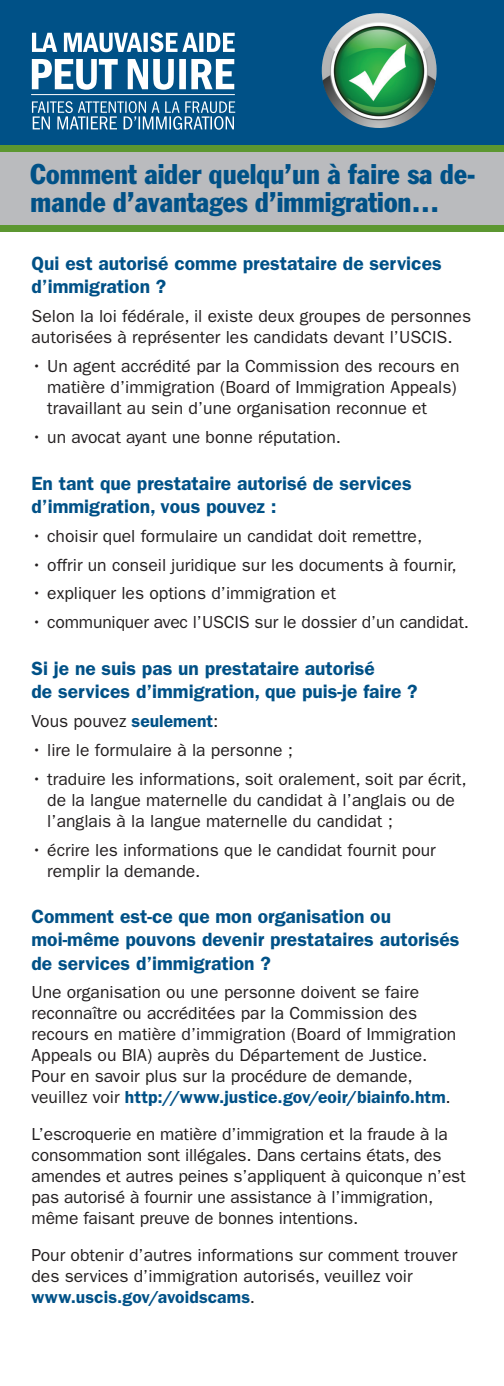
<style>
.page{position:relative;width:504px;height:1386px;background:#fff}
.page>*{position:absolute;margin:0;border:0;box-sizing:border-box;transform-origin:0 0}
.t1{font:condensed 28px/28px "Franklin Gothic";color:#005187}
.t2{font:600 19.25px/23.1px "ITC Franklin Gothic Std";color:#005187}
.t3{font:17.5px/21px "ITC Franklin Gothic Std";color:#231f20}
.s1{font-weight:600;color:#005187}
</style>
<div class="page">
<div style="left:0;top:0;width:504px;height:146px;background:#005187"></div>
<div style="left:0;top:151px;width:504px;height:75px;background:#babbbe"></div>
<div style="left:0;top:145px;width:504px;height:6px;background:#5c9731"></div>
<div style="left:0;top:225px;width:504px;height:7px;background:#5c9731"></div>
<img style="left:322px;top:13px;width:115px;height:115px">
<svg style="left:32px;top:101px;width:203px;height:29px"></svg>
<svg style="left:32px;top:59px;width:202px;height:31px"></svg>
<svg style="left:32px;top:32px;width:203px;height:20px"></svg>
<hr style="left:31px;top:94px;width:204px;height:1px;background:#fff">
<h1 class="t1" style="left:31px;top:159px;width:446px">Comment aider quelqu’un à faire sa de&shy;mande d’avantages d’immigration…</h1>
<p class="t2" style="left:32px;top:252px;width:412px">Qui est autorisé comme prestataire de services d’immigration ?</p>
<p class="t3" style="left:32px;top:306px;width:441px">Selon la loi fédérale, il existe deux groupes de personnes autorisées à représenter les candidats devant l’USCIS.</p>
<p class="t3" style="left:47px;top:356px;width:414px;text-indent:-16px">• Un agent accrédité par la Commission des recours en matière d’immigration (Board of Immigration Appeals) travaillant au sein d’une organisation reconnue et</p>
<p class="t3" style="left:32px;top:427px;width:311px">• un avocat ayant une bonne réputation.</p>
<p class="t2" style="left:32px;top:472px;width:382px">En tant que prestataire autorisé de services d’immigration, vous pouvez :</p>
<p class="t3" style="left:32px;top:525px;width:392px">• choisir quel formulaire un candidat doit remettre,</p>
<p class="t3" style="left:32px;top:554px;width:427px">• offrir un conseil juridique sur les documents à fournir,</p>
<p class="t3" style="left:32px;top:583px;width:306px">• expliquer les options d’immigration et</p>
<p class="t3" style="left:32px;top:612px;width:439px">• communiquer avec l’USCIS sur le dossier d’un candidat.</p>
<p class="t2" style="left:32px;top:657px;width:388px">Si je ne suis pas un prestataire autorisé<br>de services d’immigration, que puis-je faire ?</p>
<p class="t3" style="left:32px;top:711px;width:188px">Vous pouvez <span class="s1">seulement</span>:</p>
<p class="t3" style="left:32px;top:740px;width:263px">• lire le formulaire à la personne ;</p>
<p class="t3" style="left:47px;top:768px;width:421px;text-indent:-16px">• traduire les informations, soit oralement, soit par écrit, de la langue maternelle du candidat à l’anglais ou de l’anglais à la langue maternelle du candidat ;</p>
<p class="t3" style="left:47px;top:839px;width:390px;text-indent:-16px">• écrire les informations que le candidat fournit pour remplir la demande.</p>
<p class="t2" style="left:32px;top:905px;width:429px">Comment est-ce que mon organisation ou moi-même pouvons devenir prestataires autorisés de services d’immigration ?</p>
<p class="t3" style="left:32px;top:982px;width:426px">Une organisation ou une personne doivent se faire reconnaître ou accréditées par la Commission des recours en matière d’immigration (Board of Immigration Appeals ou BIA) auprès du Département de Justice.<br>Pour en savoir plus sur la procédure de demande, veuillez voir <span class="s1">http://www.justice.gov/eoir/biainfo.htm</span>.</p>
<p class="t3" style="left:32px;top:1124px;width:436px">L’escroquerie en matière d’immigration et la fraude à la consommation sont illégales. Dans certains états, des amendes et autres peines s’appliquent à quiconque n’est pas autorisé à fournir une assistance à l’immigration, même faisant preuve de bonnes intentions.</p>
<p class="t3" style="left:32px;top:1245px;width:427px">Pour obtenir d’autres informations sur comment trouver des services d’immigration autorisés, veuillez voir <span class="s1">www.uscis.gov/avoidscams</span>.</p>
</div>
